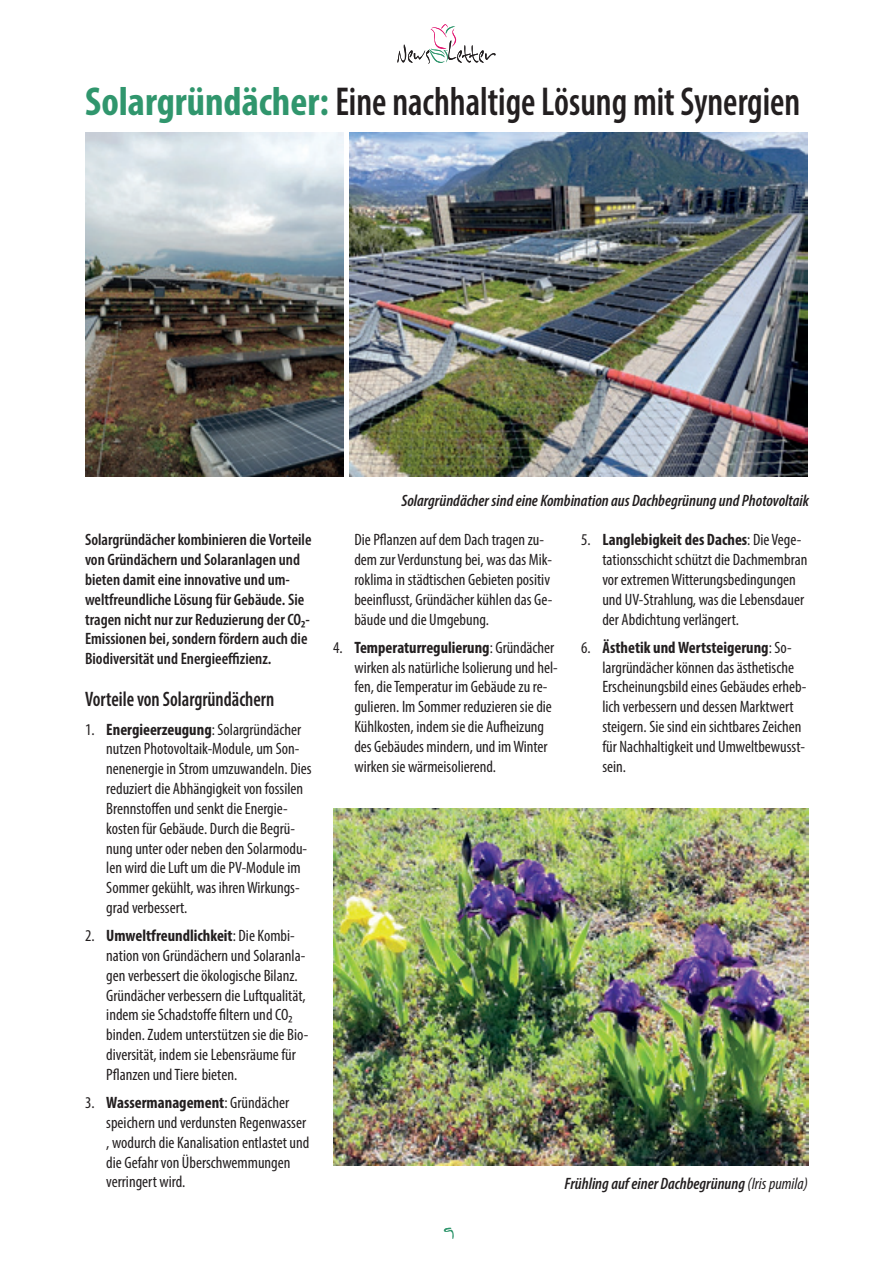
<style>
.page{position:relative;width:893px;height:1263px;background:#fff}
.page>*{position:absolute;margin:0;border:0;box-sizing:border-box;transform-origin:0 0}
.t1{font:600 condensed 40.5px "Myriad Pro";color:#231f20;scale:.9 1}
.t2{font:600 condensed 21px "Myriad Pro";color:#231f20;scale:.9 1}
.t3{font:21px "Inkburrow";color:#30966d}
.t4{font:condensed 16.5px/19.8px "Myriad Pro";color:#231f20}
.t5{font:600 condensed 16.5px/19.8px "Myriad Pro";color:#231f20}
.t6{font:italic 600 condensed 16.5px "Myriad Pro";color:#231f20}
.s1{font-weight:700;color:#30966d}
.s2{font-weight:700}
.s3{font-weight:400}
</style>
<div class="page">
<svg style="left:397px;top:24px;width:99px;height:40px"></svg>
<img style="left:349px;top:133px;width:459px;height:344px">
<img style="left:85px;top:133px;width:258px;height:344px">
<img style="left:333px;top:809px;width:476px;height:356px">
<h1 class="t1" style="left:85px;top:77px;width:796px"><span class="s1">Solargründächer:</span> Eine nachhaltige Lösung mit Synergien</h1>
<p class="t5" style="left:85px;top:530px;width:228px">Solargründächer kombinieren die Vorteile von Gründächern und Solaranlagen und bieten damit eine innovative und um&shy;weltfreundliche Lösung für Gebäude. Sie tragen nicht nur zur Reduzierung der CO₂- Emissionen bei, sondern fördern auch die Biodiversität und Energieeffizienz.</p>
<p class="t2" style="left:85px;top:686px;width:212px">Vorteile von Solargründächern</p>
<p class="t4" style="left:106px;top:719px;width:207px;text-indent:-21px">1. <span class="s2">Energieerzeugung</span>: Solargründächer nutzen Photovoltaik-Module, um Son&shy;nenenergie in Strom umzuwandeln. Dies reduziert die Abhängigkeit von fossilen Brennstoffen und senkt die Energie&shy;kosten für Gebäude. Durch die Begrü&shy;nung unter oder neben den Solarmodu&shy;len wird die Luft um die PV-Module im Sommer gekühlt, was ihren Wirkungs&shy;grad verbessert.</p>
<p class="t4" style="left:106px;top:926px;width:204px;text-indent:-21px">2. <span class="s2">Umweltfreundlichkeit</span>: Die Kombi&shy;nation von Gründächern und Solaranla&shy;gen verbessert die ökologische Bilanz.<br>Gründächer verbessern die Luftqualität, indem sie Schadstoffe filtern und CO₂ binden. Zudem unterstützen sie die Bio&shy;diversität, indem sie Lebensräume für Pflanzen und Tiere bieten.</p>
<p class="t4" style="left:106px;top:1092px;width:205px;text-indent:-21px">3. <span class="s2">Wassermanagement</span>: Gründächer speichern und verdunsten Regenwasser , wodurch die Kanalisation entlastet und die Gefahr von Überschwemmungen verringert wird.</p>
<p class="t6" style="left:401px;top:490px;width:409px">Solargründächer sind eine Kombination aus Dachbegrünung und Photovoltaik</p>
<p class="t4" style="left:354px;top:530px;width:200px">Die Pflanzen auf dem Dach tragen zu&shy;dem zur Verdunstung bei, was das Mik&shy;roklima in städtischen Gebieten positiv beeinflusst, Gründächer kühlen das Ge&shy;bäude und die Umgebung.</p>
<p class="t4" style="left:354px;top:637px;width:205px;text-indent:-21px">4. <span class="s2">Temperaturregulierung</span>: Gründächer wirken als natürliche Isolierung und hel&shy;fen, die Temperatur im Gebäude zu re&shy;gulieren. Im Sommer reduzieren sie die Kühlkosten, indem sie die Aufheizung des Gebäudes mindern, und im Winter wirken sie wärmeisolierend.</p>
<p class="t4" style="left:602px;top:530px;width:207px;text-indent:-21px">5. <span class="s2">Langlebigkeit des Daches</span>: Die Vege&shy;tationsschicht schützt die Dachmembran vor extremen Witterungsbedingungen und UV-Strahlung, was die Lebensdauer der Abdichtung verlängert.</p>
<p class="t4" style="left:602px;top:637px;width:206px;text-indent:-21px">6. <span class="s2">Ästhetik und Wertsteigerung</span>: So&shy;largründächer können das ästhetische Erscheinungsbild eines Gebäudes erheb&shy;lich verbessern und dessen Marktwert steigern. Sie sind ein sichtbares Zeichen für Nachhaltigkeit und Umweltbewusst&shy;sein.</p>
<p class="t3" style="left:445px;top:1220px;width:12px">9</p>
<p class="t6" style="left:564px;top:1174px;width:245px">Frühling auf einer Dachbegrünung <span class="s3">(Iris pumila)</span></p>
</div>
